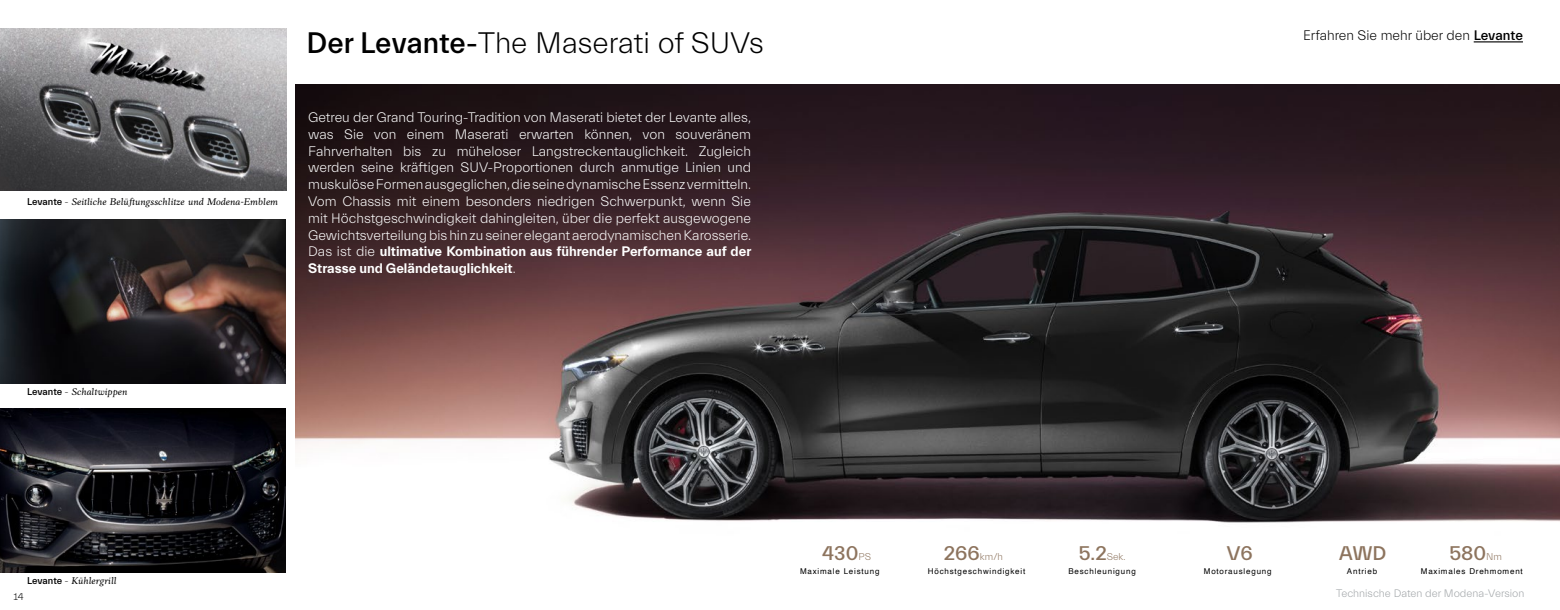
<style>
.page{position:relative;width:1560px;height:610px;background:#fff}
.page>*{position:absolute;margin:0;border:0;box-sizing:border-box;transform-origin:0 0}
.t1{font:300 30px "Everett";color:#000}
.t2{font:500 20px "Everett";color:#8d745e}
.t3{font:300 14px/16.8px "Everett";color:#fff;text-align:justify}
.t4{font:300 14px "Everett";color:#000}
.t5{font:300 11px "Everett";color:#a1a5a8}
.t6{font:italic 10px "Anko";color:#000}
.t7{font:300 10px "Everett";color:#8d745e}
.t8{font:300 10px "Everett";color:#000}
.t9{font:8px "Helvetica";letter-spacing:.1em;color:#000}
.s1{font-family:"Everett";font-weight:500;font-style:normal}
.s2{font-family:"Everett";font-weight:300;font-style:normal}
.s3{font-weight:500}
.s4{font-weight:700}
.s5{font-weight:300;font-size:10px}
.s6{font-weight:500;font-size:20px}
</style>
<div class="page">
<img style="left:0;top:219px;width:285px;height:164px">
<img style="left:0;top:408px;width:285px;height:164px">
<img style="left:296px;top:84px;width:1263px;height:439px">
<hr style="left:1473px;top:41px;width:49px;height:1px;background:#000">
<img style="left:0;top:28px;width:286px;height:163px">
<p class="t6" style="left:27px;top:196px;width:252px"><span class="s1">Levante</span> <span class="s2">-</span> Seitliche Belüftungsschlitze und Modena-Emblem</p>
<h1 class="t1" style="left:306px;top:27px;width:459px"><span class="s3">Der Levante-</span>The Maserati of SUVs</h1>
<p class="t3" style="left:308px;top:109px;width:444px">Getreu der Grand Touring-Tradition von Maserati bietet der Levante alles, was Sie von einem Maserati erwarten können, von souveränem Fahrverhalten bis zu müheloser Langstreckentauglichkeit. Zugleich werden seine kräftigen SUV-Proportionen durch anmutige Linien und muskulöse Formen ausgeglichen, die seine dynamische Essenz vermitteln.<br>Vom Chassis mit einem besonders niedrigen Schwerpunkt, wenn Sie mit Höchstgeschwindigkeit dahingleiten, über die perfekt ausgewogene Gewichtsverteilung bis hin zu seiner elegant aerodynamischen Karosserie.<br>Das ist die <span class="s4">ultimative Kombination aus führender Performance auf der Strasse und Geländetauglichkeit</span>.</p>
<p class="t6" style="left:27px;top:385px;width:101px"><span class="s1">Levante</span> <span class="s2">-</span> Schaltwippen</p>
<p class="t4" style="left:1302px;top:27px;width:221px">Erfahren Sie mehr über den <span class="s3">Levante</span></p>
<p class="t6" style="left:27px;top:574px;width:91px"><span class="s1">Levante</span> <span class="s2">-</span> Kühlergrill</p>
<p class="t8" style="left:14px;top:591px;width:11px">14</p>
<h2 class="t2" style="left:822px;top:542px;width:50px">430<span class="s5">PS</span></h2>
<p class="t7" style="left:943px;top:551px;width:61px"><span class="s6">266</span>km/h</p>
<p class="t7" style="left:1078px;top:551px;width:48px"><span class="s6">5.2</span>Sek.</p>
<h2 class="t2" style="left:1226px;top:542px;width:27px">V6</h2>
<h2 class="t2" style="left:1338px;top:542px;width:49px">AWD</h2>
<h2 class="t2" style="left:1449px;top:542px;width:54px">580<span class="s5">Nm</span></h2>
<p class="t9" style="left:800px;top:565px;width:81px">Maximale Leistung</p>
<p class="t9" style="left:927px;top:565px;width:99px">Höchstgeschwindigkeit</p>
<p class="t9" style="left:1068px;top:565px;width:69px">Beschleunigung</p>
<p class="t9" style="left:1203px;top:565px;width:69px">Motorauslegung</p>
<p class="t9" style="left:1346px;top:565px;width:32px">Antrieb</p>
<p class="t9" style="left:1420px;top:565px;width:103px">Maximales Drehmoment</p>
<p class="t5" style="left:1335px;top:587px;width:190px">Technische Daten der Modena-Version</p>
</div>
